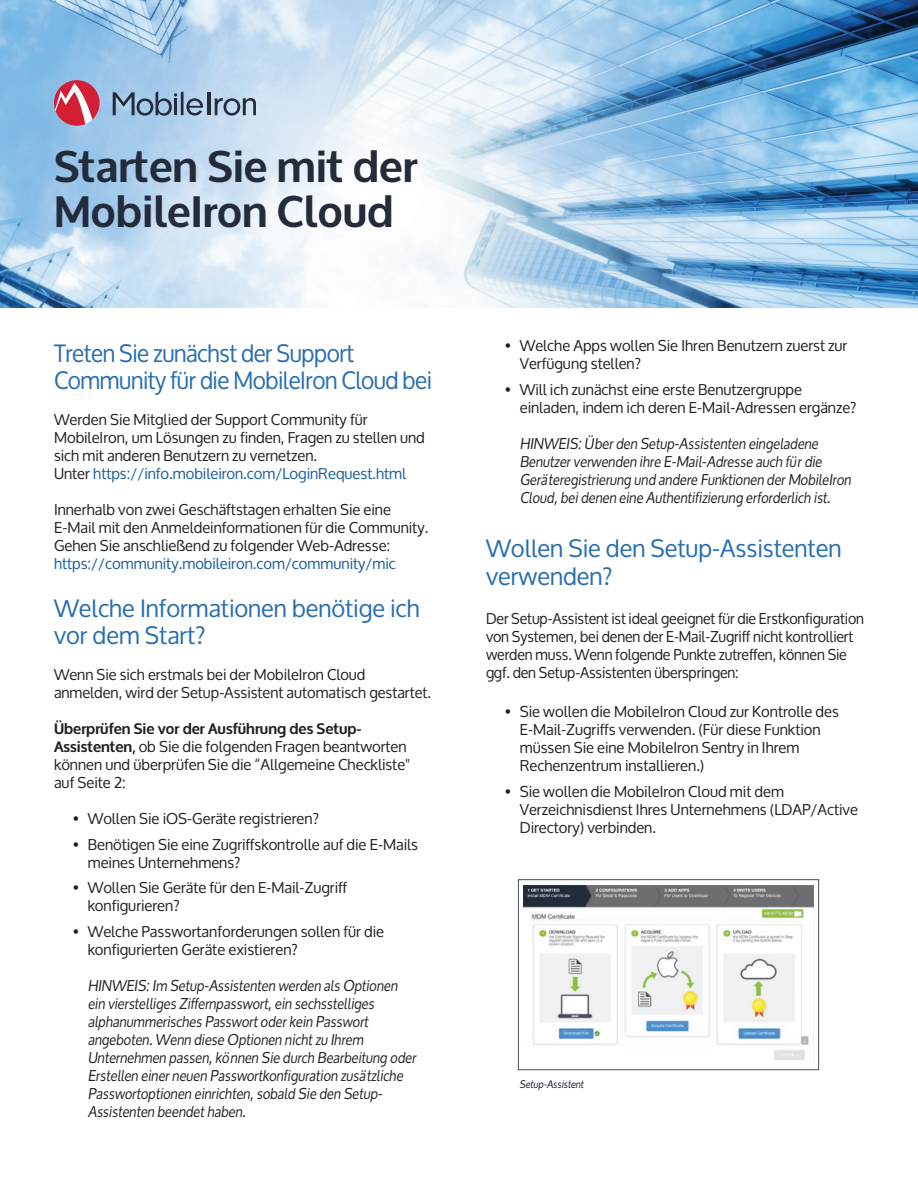
<style>
.page{position:relative;width:918px;height:1188px;background:#fff}
.page>*{position:absolute;margin:0;border:0;box-sizing:border-box;transform-origin:0 0}
.t1{font:700 43.5px/45px "Oxygen";color:#242c3c}
.t2{font:24px/27px "Oxygen";color:#266db3}
.t3{font:24px/27px "Oxygen";letter-spacing:-.02em;color:#266db3;scale:.95 1}
.t4{font:15px/18px "Oxygen";color:#231f20}
.t5{font:italic 15px/18px "Oxygen";color:#231f20}
.t6{font:15px/18px "Oxygen";color:#231f20;scale:.96 1}
.t7{font:15px "Oxygen";color:#175d9e}
.t8{font:italic 10.5px "Oxygen";color:#101b26}
.s1{color:#175d9e}
.s2{font-weight:700}
</style>
<div class="page">
<img style="left:0;top:0;width:918px;height:308px">
<hr style="left:207px;top:92px;width:3px;height:23px;background:#242c3c">
<svg style="left:215px;top:98px;width:41px;height:18px"></svg>
<svg style="left:113px;top:91px;width:90px;height:25px;background:#7e98b2"></svg>
<svg style="left:54px;top:80px;width:46px;height:46px;background:#cc6b81"></svg>
<img style="left:524px;top:885px;width:289px;height:175px">
<div style="left:518px;top:879px;width:301px;height:191px;border:1px solid #494c56"></div>
<h1 class="t1" style="left:54px;top:146px;width:364px">Starten Sie mit der<br>MobileIron Cloud</h1>
<h2 class="t3" style="left:54px;top:340px;width:399px">Treten Sie zunächst der Support<br>Community für die MobileIron Cloud bei</h2>
<p class="t4" style="left:54px;top:411px;width:372px">Werden Sie Mitglied der Support Community für MobileIron, um Lösungen zu finden, Fragen zu stellen und sich mit anderen Benutzern zu vernetzen.<br>Unter <span class="s1">https://info.mobileiron.com/LoginRequest.html</span></p>
<p class="t4" style="left:54px;top:501px;width:376px">Innerhalb von zwei Geschäftstagen erhalten Sie eine<br>E-Mail mit den Anmeldeinformationen für die Community.<br>Gehen Sie anschließend zu folgender Web-Adresse:</p>
<p class="t7" style="left:54px;top:555px;width:343px">https://community.mobileiron.com/community/mic</p>
<h2 class="t2" style="left:54px;top:595px;width:367px">Welche Informationen benötige ich vor dem Start?</h2>
<p class="t4" style="left:54px;top:666px;width:379px">Wenn Sie sich erstmals bei der MobileIron Cloud anmelden, wird der Setup-Assistent automatisch gestartet.</p>
<p class="t4" style="left:54px;top:720px;width:358px"><span class="s2">Überprüfen Sie vor der Ausführung des Setup-Assistenten,</span> ob Sie die folgenden Fragen beantworten können und überprüfen Sie die “Allgemeine Checkliste" auf Seite 2:</p>
<p class="t4" style="left:73px;top:810px;width:248px">• Wollen Sie iOS-Geräte registrieren?</p>
<p class="t4" style="left:88px;top:836px;width:332px;text-indent:-15px">• Benötigen Sie eine Zugriffskontrolle auf die E-Mails meines Unternehmens?</p>
<p class="t4" style="left:88px;top:879px;width:261px;text-indent:-15px">• Wollen Sie Geräte für den E-Mail-Zugriff konfigurieren?</p>
<p class="t4" style="left:88px;top:923px;width:298px;text-indent:-15px">• Welche Passwortanforderungen sollen für die konfigurierten Geräte existieren?</p>
<p class="t5" style="left:88px;top:975px;width:330px">HINWEIS: Im Setup-Assistenten werden als Optionen ein vierstelliges Ziffernpasswort, ein sechsstelliges alphanummerisches Passwort oder kein Passwort angeboten. Wenn diese Optionen nicht zu Ihrem Unternehmen passen, können Sie durch Bearbeitung oder Erstellen einer neuen Passwortkonfiguration zusätzliche Passwortoptionen einrichten, sobald Sie den Setup-Assistenten beendet haben.</p>
<p class="t4" style="left:520px;top:337px;width:329px;text-indent:-15px">• Welche Apps wollen Sie Ihren Benutzern zuerst zur<br>Verfügung stellen?</p>
<p class="t4" style="left:520px;top:380px;width:338px;text-indent:-15px">• Will ich zunächst eine erste Benutzergruppe einladen, indem ich deren E-Mail-Adressen ergänze?</p>
<p class="t5" style="left:520px;top:433px;width:333px">HINWEIS: Über den Setup-Assistenten eingeladene Benutzer verwenden ihre E-Mail-Adresse auch für die Geräteregistrierung und andere Funktionen der MobileIron Cloud, bei denen eine Authentifizierung erforderlich ist.</p>
<h2 class="t2" style="left:486px;top:534px;width:357px;line-height:28.5px">Wollen Sie den Setup-Assistenten verwenden?</h2>
<p class="t6" style="left:486px;top:610px;width:395px">Der Setup-Assistent ist ideal geeignet für die Erstkonfiguration von Systemen, bei denen der E-Mail-Zugriff nicht kontrolliert werden muss. Wenn folgende Punkte zutreffen, können Sie ggf. den Setup-Assistenten überspringen:</p>
<p class="t4" style="left:520px;top:703px;width:321px;text-indent:-15px">• Sie wollen die MobileIron Cloud zur Kontrolle des E-Mail-Zugriffs verwenden. (Für diese Funktion müssen Sie eine MobileIron Sentry in Ihrem Rechenzentrum installieren.)</p>
<p class="t4" style="left:520px;top:783px;width:340px;text-indent:-15px">• Sie wollen die MobileIron Cloud mit dem<br>Verzeichnisdienst Ihres Unternehmens (LDAP/Active<br>Directory) verbinden.</p>
<p class="t8" style="left:520px;top:1075px;width:66px">Setup-Assistent</p>
</div>
